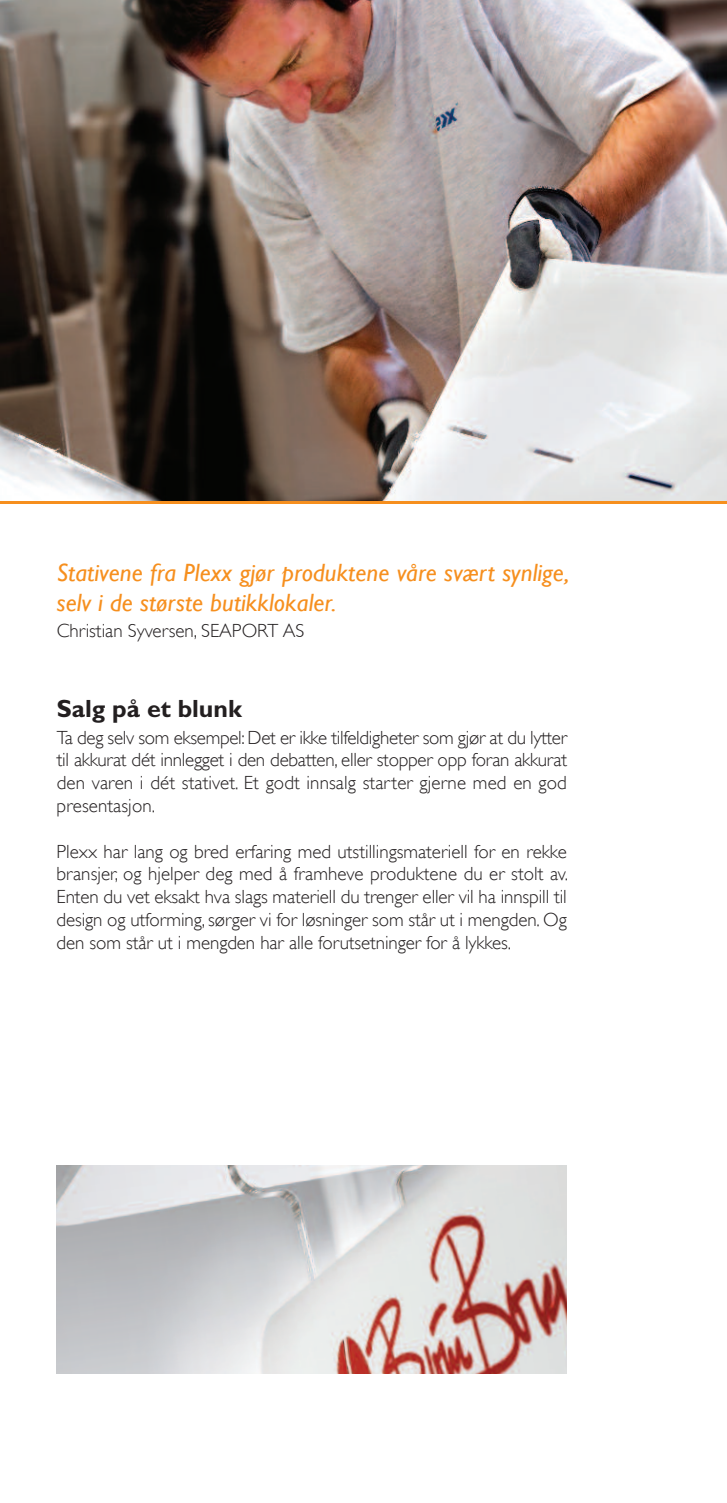
<style>
.page{position:relative;width:727px;height:1503px;background:#fff}
.page>*{position:absolute;margin:0;border:0;box-sizing:border-box;transform-origin:0 0}
.t1{font:italic 25px/30px "Gill Sans";letter-spacing:.005em;color:#f68f1e}
.t2{font:700 25px "Gill Sans";color:#231f20}
.t3{font:300 19px/22.8px "Gill Sans";color:#231f20;text-align:justify}
</style>
<div class="page">
<img style="left:0;top:0;width:727px;height:502px">
<hr style="left:0;top:502px;width:727px;height:2px;background:#f68f1e">
<img style="left:57px;top:1165px;width:510px;height:208px">
<h1 class="t1" style="left:57px;top:557px;width:514px">Stativene fra Plexx gjør produktene våre svært synlige, selv i de største butikklokaler.</h1>
<p class="t3" style="left:57px;top:619px;width:249px">Christian Syversen, SEAPORT AS</p>
<h1 class="t2" style="left:57px;top:699px;width:187px">Salg på et blunk</h1>
<p class="t3" style="left:57px;top:726px;width:512px">Ta deg selv som eksempel:Det er ikke tilfeldigheter som gjør at du lytter til akkurat dét innlegget i den debatten, eller stopper opp foran akkurat den varen i dét stativet. Et godt innsalg starter gjerne med en god presentasjon.</p>
<p class="t3" style="left:56px;top:840px;width:513px">Plexx har lang og bred erfaring med utstillingsmateriell for en rekke bransjer, og hjelper deg med å framheve produktene du er stolt av.<br>Enten du vet eksakt hva slags materiell du trenger eller vil ha innspill til design og utforming, sørger vi for løsninger som står ut i mengden. Og den som står ut i mengden har alle forutsetninger for å lykkes.</p>
</div>
